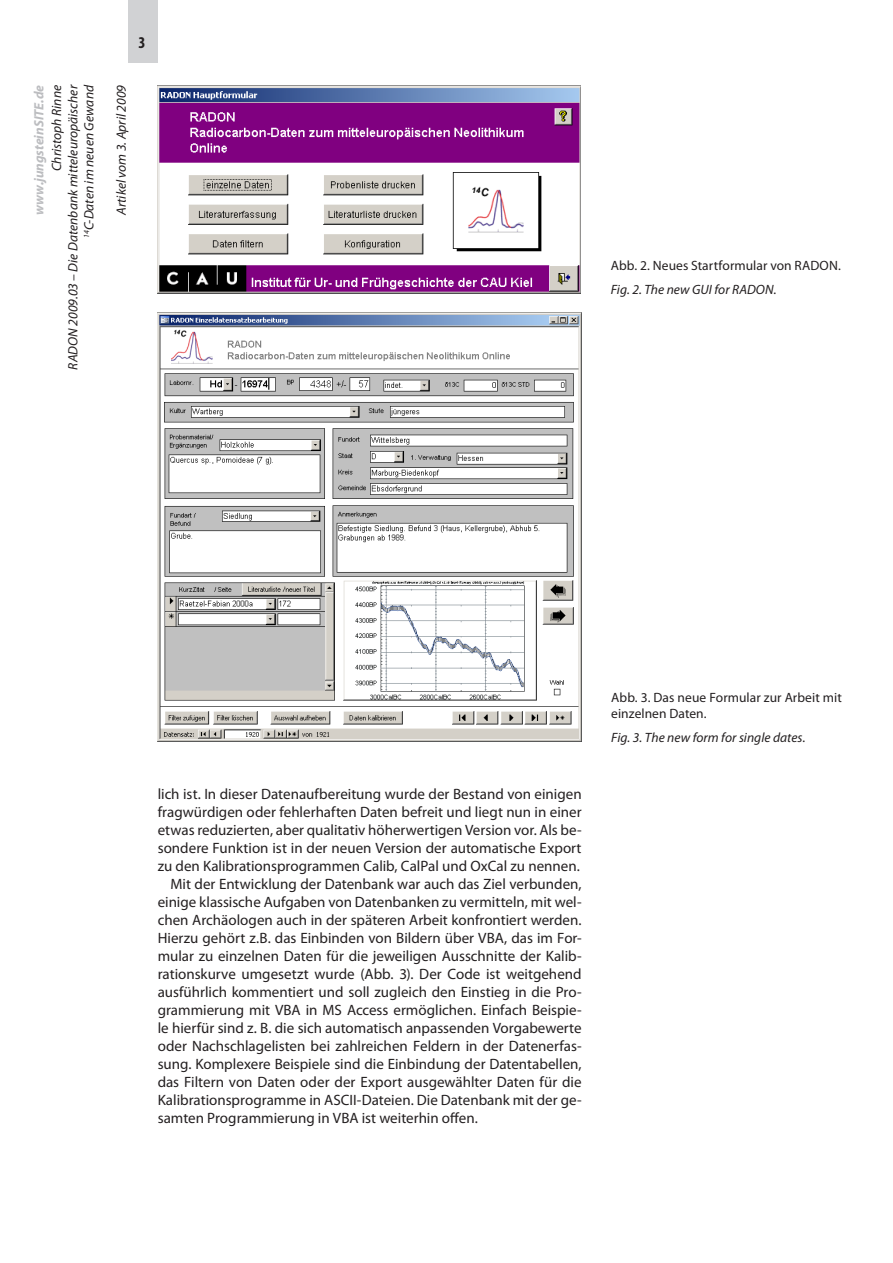
<style>
.page{position:relative;width:893px;height:1263px;background:#fff}
.page>*{position:absolute;margin:0;border:0;box-sizing:border-box;transform-origin:0 0}
.t1{font:700 condensed 16.5px "Myriad Pro";color:#231f20}
._7_Site_Haupttext{font:15px/18px "Myriad Pro";color:#231f20;text-align:justify}
._93a_Site_Abbildung{font:italic 13.5px/16.2px "Myriad Pro";color:#231f20;text-align:right}
._93_Site_Abbildung{font:13.5px/16.2px "Myriad Pro";letter-spacing:.005em;color:#231f20}
.t2{font:italic 700 13.5px "Myriad Pro";color:#bcbdc0}
</style>
<div class="page">
<div style="left:128px;top:0;width:30px;height:63px;background:#d1d2d4"></div>
<img style="left:158px;top:85px;width:423px;height:208px">
<img style="left:158px;top:312px;width:423px;height:430px">
<p class="t1" style="left:139px;top:32px;width:9px">3</p>
<p class="_93a_Site_Abbildung" style="left:48px;top:369px;width:286px;rotate:-90deg">Christoph Rinne<br>RADON 2009.03 – Die Datenbank mitteleuropäischer<br><sup>14</sup>C-Daten im neuen Gewand</p>
<p class="t2" style="left:30px;top:215px;width:132px;rotate:-90deg">www.jungsteinSITE.de</p>
<p class="_93a_Site_Abbildung" style="left:113px;top:215px;width:132px;rotate:-90deg">Artikel vom 3. April 2009</p>
<p class="_93_Site_Abbildung" style="left:611px;top:257px;width:232px">Abb. 2. Neues Startformular von RADON.</p>
<p class="_93a_Site_Abbildung" style="left:611px;top:281px;width:167px">Fig. 2. The new GUI for RADON.</p>
<p class="_7_Site_Haupttext" style="left:158px;top:784px;width:425px">lich ist. In dieser Datenaufbereitung wurde der Bestand von einigen fragwürdigen oder fehlerhaften Daten befreit und liegt nun in einer etwas reduzierten, aber qualitativ höherwertigen Version vor. Als be&shy;sondere Funktion ist in der neuen Version der automatische Export zu den Kalibrationsprogrammen Calib, CalPal und OxCal zu nennen.</p>
<p class="_7_Site_Haupttext" style="left:158px;top:874px;width:425px;text-indent:13px">Mit der Entwicklung der Datenbank war auch das Ziel verbunden, einige klassische Aufgaben von Datenbanken zu vermitteln, mit wel&shy;chen Archäologen auch in der späteren Arbeit konfrontiert werden.<br>Hierzu gehört z.B. das Einbinden von Bildern über VBA, das im For&shy;mular zu einzelnen Daten für die jeweiligen Ausschnitte der Kalib&shy;rationskurve umgesetzt wurde (Abb. 3). Der Code ist weitgehend ausführlich kommentiert und soll zugleich den Einstieg in die Pro&shy;grammierung mit VBA in MS Access ermöglichen. Einfach Beispie&shy;le hierfür sind z. B. die sich automatisch anpassenden Vorgabewerte oder Nachschlagelisten bei zahlreichen Feldern in der Datenerfas&shy;sung. Komplexere Beispiele sind die Einbindung der Datentabellen, das Filtern von Daten oder der Export ausgewählter Daten für die Kalibrationsprogramme in ASCII-Dateien. Die Datenbank mit der ge&shy;samten Programmierung in VBA ist weiterhin offen.</p>
<p class="_93_Site_Abbildung" style="left:611px;top:689px;width:232px">Abb. 3. Das neue Formular zur Arbeit mit einzelnen Daten.</p>
<p class="_93a_Site_Abbildung" style="left:611px;top:729px;width:196px">Fig. 3. The new form for single dates.</p>
</div>
